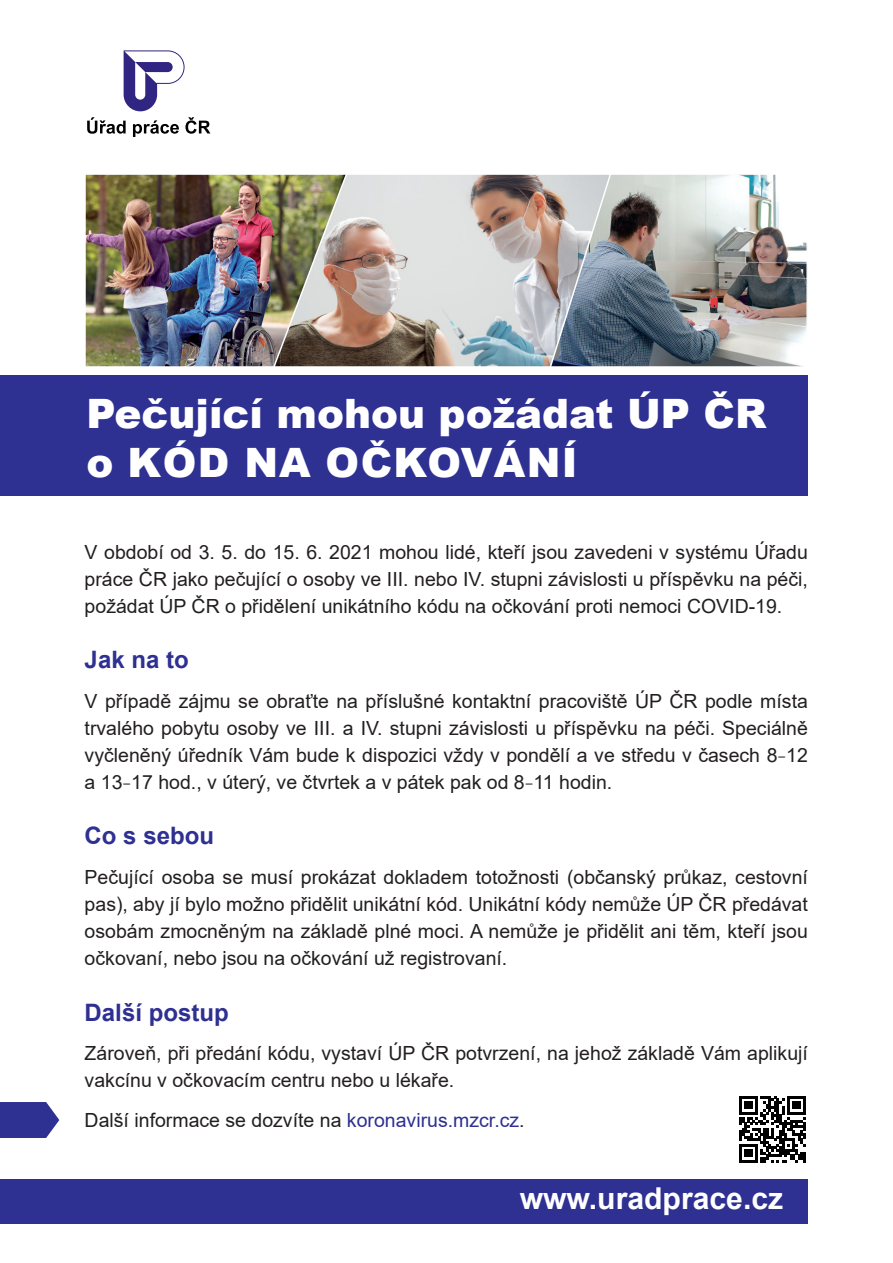
<style>
.page{position:relative;width:893px;height:1263px;background:#fff}
.page>*{position:absolute;margin:0;border:0;box-sizing:border-box;transform-origin:0 0}
.t1{font:900 40.5px/48.6px "Arial";color:#fff}
.t2{font:700 30.15px "Arial";color:#fff}
.t3{font:700 24px "Arial";color:#2e3092}
.t4{font:19.5px/27px "Arial";color:#231f20;text-align:justify}
.s1{font-family:"Nimbus Sans Novus TOT Reg Con"}
.s2{color:#2e3092}
</style>
<div class="page">
<svg style="left:0;top:1102px;width:59px;height:36px;background:#44469d"></svg>
<div style="left:0;top:1178px;width:808px;height:45px;background:#2e3092"></div>
<svg style="left:739px;top:1096px;width:67px;height:66px"></svg>
<svg style="left:87px;top:117px;width:39px;height:17px"></svg>
<svg style="left:133px;top:120px;width:46px;height:17px"></svg>
<svg style="left:185px;top:117px;width:25px;height:17px"></svg>
<svg style="left:124px;top:50px;width:61px;height:61px"></svg>
<img style="left:612px;top:175px;width:194px;height:191px">
<div style="left:532px;top:173px;width:276px;height:195px;border:1px solid #fff"></div>
<img style="left:85px;top:174px;width:187px;height:193px">
<div style="left:0;top:375px;width:808px;height:121px;background:#2e3092"></div>
<img style="left:272px;top:173px;width:340px;height:195px">
<p class="t1" style="left:86px;top:388px;width:682px">Pečující mohou požádat ÚP ČR o KÓD NA OČKOVÁNÍ</p>
<p class="t4" style="left:85px;top:538px;width:725px">V období od 3. 5. do 15. 6. 2021 mohou lidé, kteří jsou zavedeni v systému Úřadu práce ČR jako pečující o osoby ve III. nebo IV. stupni závislosti u příspěvku na péči, požádat ÚP ČR o přidělení unikátního kódu na očkování proti nemoci COVID-19.</p>
<p class="t3" style="left:85px;top:643px;width:106px">Jak na to</p>
<p class="t4" style="left:85px;top:687px;width:725px">V případě zájmu se obraťte na příslušné kontaktní pracoviště ÚP ČR podle místa trvalého pobytu osoby ve III. a IV. stupni závislosti u příspěvku na péči. Speciálně vyčleněný úředník Vám bude k dispozici vždy v pondělí a ve středu v časech 8<span class="s1">–</span>12 a 13<span class="s1">–</span>17 hod., v úterý, ve čtvrtek a v pátek pak od 8<span class="s1">–</span>11 hodin.</p>
<p class="t3" style="left:85px;top:819px;width:131px">Co s sebou</p>
<p class="t4" style="left:85px;top:864px;width:725px">Pečující osoba se musí prokázat dokladem totožnosti (občanský průkaz, cestovní pas), aby jí bylo možno přidělit unikátní kód. Unikátní kódy nemůže ÚP ČR předávat osobám zmocněným na základě plné moci. A nemůže je přidělit ani těm, kteří jsou očkovaní, nebo jsou na očkování už registrovaní.</p>
<p class="t3" style="left:85px;top:995px;width:146px">Další postup</p>
<p class="t4" style="left:85px;top:1040px;width:725px">Zároveň, při předání kódu, vystaví ÚP ČR potvrzení, na jehož základě Vám aplikují vakcínu v očkovacím centru nebo u lékaře.</p>
<p class="t4" style="left:85px;top:1107px;width:442px">Další informace se dozvíte na <span class="s2">koronavirus.mzcr.cz</span>.</p>
<p class="t2" style="left:520px;top:1177px;width:265px">www.uradprace.cz</p>
</div>
